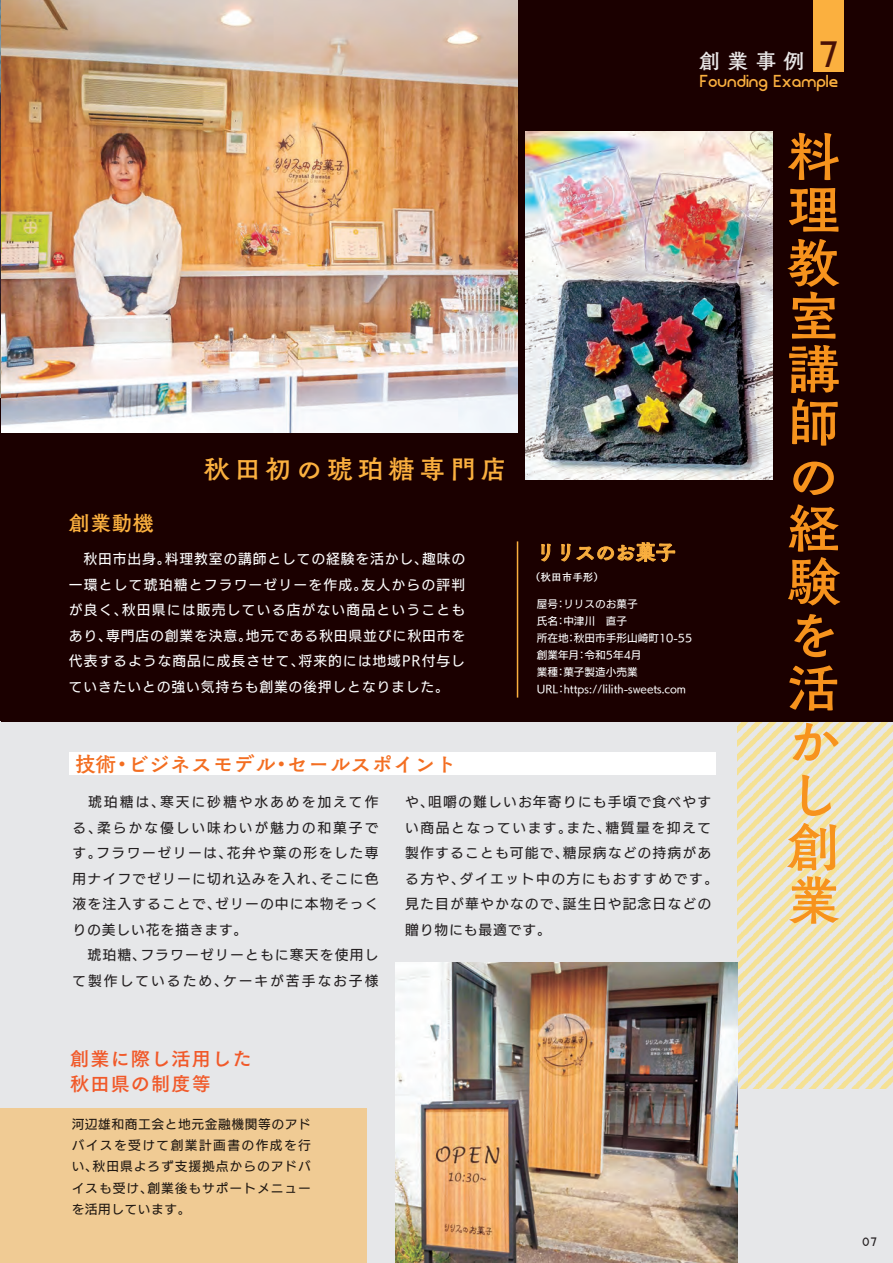
<style>
.page{position:relative;width:893px;height:1263px;background:#e6e7e9}
.page>*{position:absolute;margin:0;border:0;box-sizing:border-box;transform-origin:0 0}
.t1{font:54.15px/53.1px "Tsuku Old Gothic Std B";color:#f7931d}
.t2{font:26.55px "Tsuku Old Gothic Std B";letter-spacing:.16em;color:#fbb03f}
.t3{font:21.3px "Tsuku Old Gothic Std B";color:#f36e21}
.t4{font:21.3px "Tsuku Old Gothic Std B";letter-spacing:-.06em;color:#fbb03f}
.t5{font:21.3px "Tsuku Old Gothic Std B";color:#fff}
.t6{font:19.2px/25.5px "Tsuku Go Pro B";letter-spacing:.06em;color:#f15929}
.t7{font:18px "FOT Blue Yonder";color:#fbb03f}
.t8{font:13.8px/25.5px "UD Kakugo Small Pr 6 N M";letter-spacing:.06em;color:#fff;text-align:justify}
.t9{font:13.8px/25.5px "UD Kakugo Small Pr 6 N M";letter-spacing:.105em;color:#231f20}
.t10{font:13.8px/25.5px "UD Kakugo Small Pr 6 N M";letter-spacing:.08em;color:#231f20}
.t11{font:12.75px/21.3px "UD Kakugo Small Pr 6 N M";letter-spacing:.075em;color:#231f20;text-align:justify}
.t12{font:12.75px "FOT Blue Yonder";color:#231f20}
.t13{font:10.65px/17px "UD Kakugo Small Pr 6 N M";color:#fff}
.t14{font:10.65px "Tsuku Old Gothic Std B";color:#fff}
.s1{font-family:"FOT Blue Yonder";font-size:38.25px;color:#1b0000}
</style>
<div class="page">
<svg style="left:737px;top:721px;width:156px;height:368px"></svg>
<div style="left:1px;top:0;width:892px;height:721px;background:#1b0000"></div>
<div style="left:0;top:1108px;width:367px;height:155px;background:#f0cb94"></div>
<div style="left:814px;top:0;width:30px;height:71px;background:#fbb03f"></div>
<img style="left:525px;top:131px;width:247px;height:349px">
<img style="left:2px;top:0;width:516px;height:433px">
<img style="left:0;top:0;width:1px;height:397px">
<div style="left:69px;top:752px;width:646px;height:23px;background:#fff"></div>
<img style="left:396px;top:962px;width:341px;height:301px">
<svg style="left:541px;top:543px;width:10px;height:19px"></svg>
<svg style="left:561px;top:542px;width:114px;height:21px"></svg>
<hr style="left:517px;top:541px;width:1px;height:156px;background:#fbb03f">
<h3 class="t5" style="left:699px;top:45px;width:140px">創業事例 <span class="s1">7</span></h3>
<h3 class="t7" style="left:699px;top:69px;width:140px">Founding Example</h3>
<h3 class="t4" style="left:69px;top:507px;width:87px">創業動機</h3>
<h2 class="t2" style="left:203px;top:449px;width:306px">秋田初の琥珀糖専門店</h2>
<p class="t8" style="left:69px;top:547px;width:398px">　秋田市出身。料理教室の講師としての経験を活かし、趣味の一環として琥珀糖とフラワーゼリーを作成。友人からの評判が良く、秋田県には販売している店がない商品ということもあり、専門店の創業を決意。地元である秋田県並びに秋田市を代表するような商品に成長させて、将来的には地域PR付与していきたいとの強い気持ちも創業の後押しとなりました。</p>
<h3 class="t3" style="left:74px;top:748px;width:384px">技術・ビジネスモデル・セールスポイント</h3>
<h3 class="t4" style="left:535px;top:536px;width:143px">リリスのお菓子</h3>
<p class="t14" style="left:530px;top:568px;width:76px">（秋田市手形）</p>
<p class="t13" style="left:537px;top:596px;width:157px">屋号：リリスのお菓子<br>氏名：中津川　直子<br>所在地：秋田市手形山崎町10-55創業年月：令和5年4月<br>業種：菓子製造小売業<br>URL：https://lilith-sweets.com</p>
<p class="t9" style="left:73px;top:790px;width:307px">　琥珀糖は、寒天に砂糖や水あめを加えて作る、柔らかな優しい味わいが魅力の和菓子です。フラワーゼリーは、花弁や葉の形をした専用ナイフでゼリーに切れ込みを入れ、そこに色液を注入することで、ゼリーの中に本物そっくりの美しい花を描きます。<br>　琥珀糖、フラワーゼリーともに寒天を使用して製作しているため、ケーキが苦手なお子様</p>
<p class="t10" style="left:405px;top:790px;width:314px">や、咀嚼の難しいお年寄りにも手頃で食べやすい商品となっています。また、糖質量を抑えて製作することも可能で、糖尿病などの持病がある方や、ダイエット中の方にもおすすめです。見た目が華やかなので、誕生日や記念日などの贈り物にも最適です。</p>
<h1 class="t1" style="left:787px;top:128px;width:55px">料理教室講師の経験を活かし創業</h1>
<h3 class="t6" style="left:70px;top:1043px;width:183px">創業に際し活用した秋田県の制度等</h3>
<p class="t11" style="left:72px;top:1114px;width:241px">河辺雄和商工会と地元金融機関等のアドバイスを受けて創業計画書の作成を行い、秋田県よろず支援拠点からのアドバイスも受け、創業後もサポートメニューを活用しています。</p>
<p class="t12" style="left:862px;top:1233px;width:16px">07</p>
</div>
